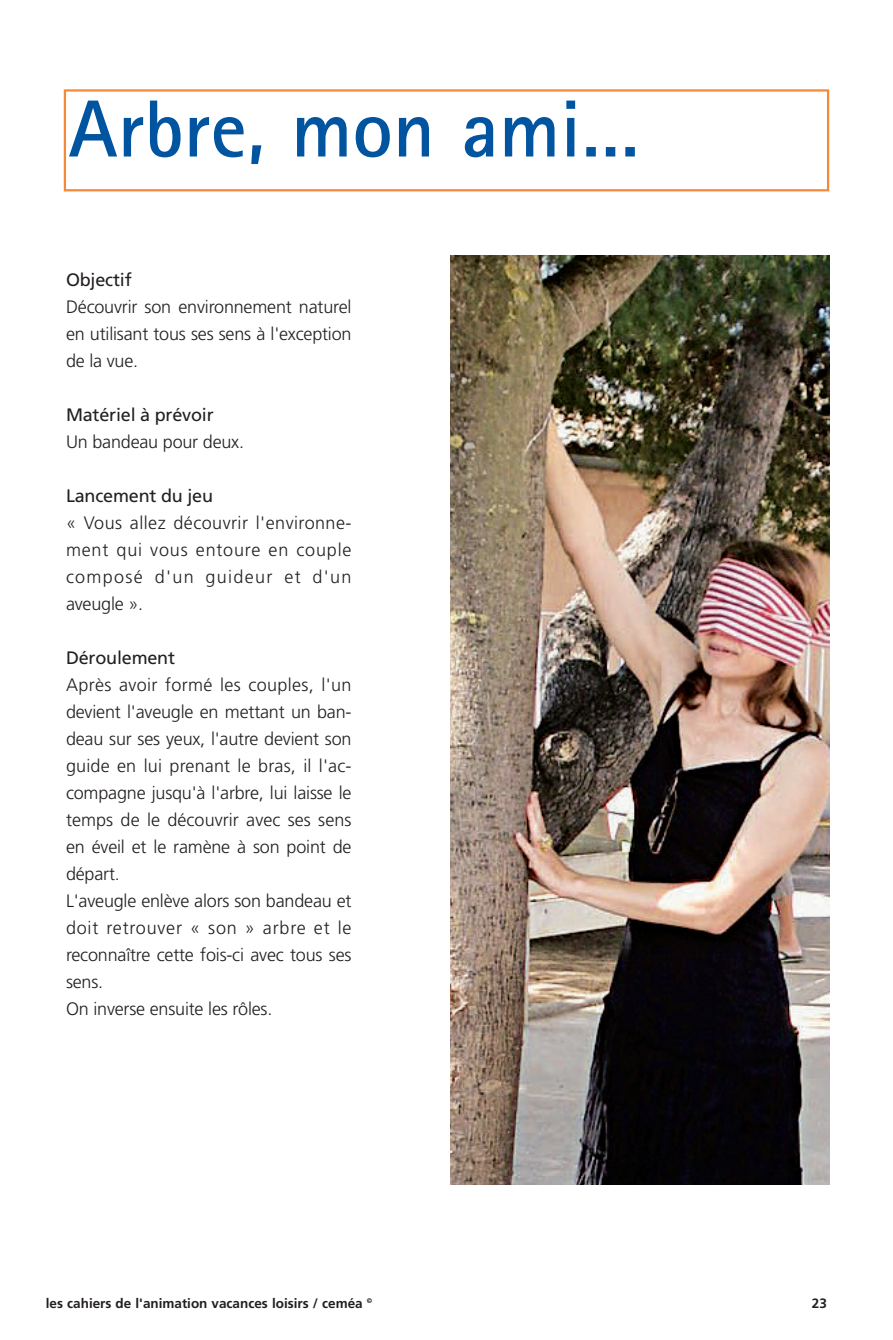
<style>
.page{position:relative;width:893px;height:1340px;background:#fff}
.page>*{position:absolute;margin:0;border:0;box-sizing:border-box;transform-origin:0 0}
.t1{font:700 81px "Rotis Sans Serif";color:#01549f}
.t2{font:300 18px/27px "Frutiger";letter-spacing:-.01em;color:#231f20;text-align:justify}
.t3{font:18px "Frutiger";letter-spacing:-.01em;color:#231f20}
.t4{font:700 13.5px "Frutiger";color:#231f20}
</style>
<div class="page">
<div style="left:64px;top:89px;width:765px;height:102px;border:2px solid #f58938"></div>
<img style="left:451px;top:255px;width:378px;height:929px">
<h1 class="t1" style="left:68px;top:101px;width:573px">Arbre, mon ami…</h1>
<p class="t3" style="left:66px;top:272px;width:67px">Objectif</p>
<p class="t2" style="left:66px;top:295px;width:287px">Découvrir son environnement naturel en utilisant tous ses sens à l'exception de la vue.</p>
<p class="t3" style="left:66px;top:407px;width:149px">Matériel à prévoir</p>
<p class="t2" style="left:66px;top:430px;width:180px">Un bandeau pour deux.</p>
<p class="t3" style="left:66px;top:488px;width:149px">Lancement du jeu</p>
<p class="t2" style="left:66px;top:511px;width:287px">« Vous allez découvrir l'environne&shy;ment qui vous entoure en couple composé d'un guideur et d'un aveugle ».</p>
<p class="t3" style="left:66px;top:650px;width:111px">Déroulement</p>
<p class="t2" style="left:66px;top:673px;width:287px;text-align:left">Après avoir formé les couples, l'un devient l'aveugle en mettant un ban&shy;deau sur ses yeux, l'autre devient son guide en lui prenant le bras, il l'ac&shy;compagne jusqu'à l'arbre, lui laisse le temps de le découvrir avec ses sens en éveil et le ramène à son point de départ.<br>L'aveugle enlève alors son bandeau et doit retrouver « son » arbre et le reconnaître cette fois-ci avec tous ses sens.<br>On inverse ensuite les rôles.</p>
<p class="t4" style="left:46px;top:1297px;width:328px">les cahiers de l'animation vacances loisirs / ceméa <sup>©</sup></p>
<p class="t4" style="left:812px;top:1297px;width:17px">23</p>
</div>
